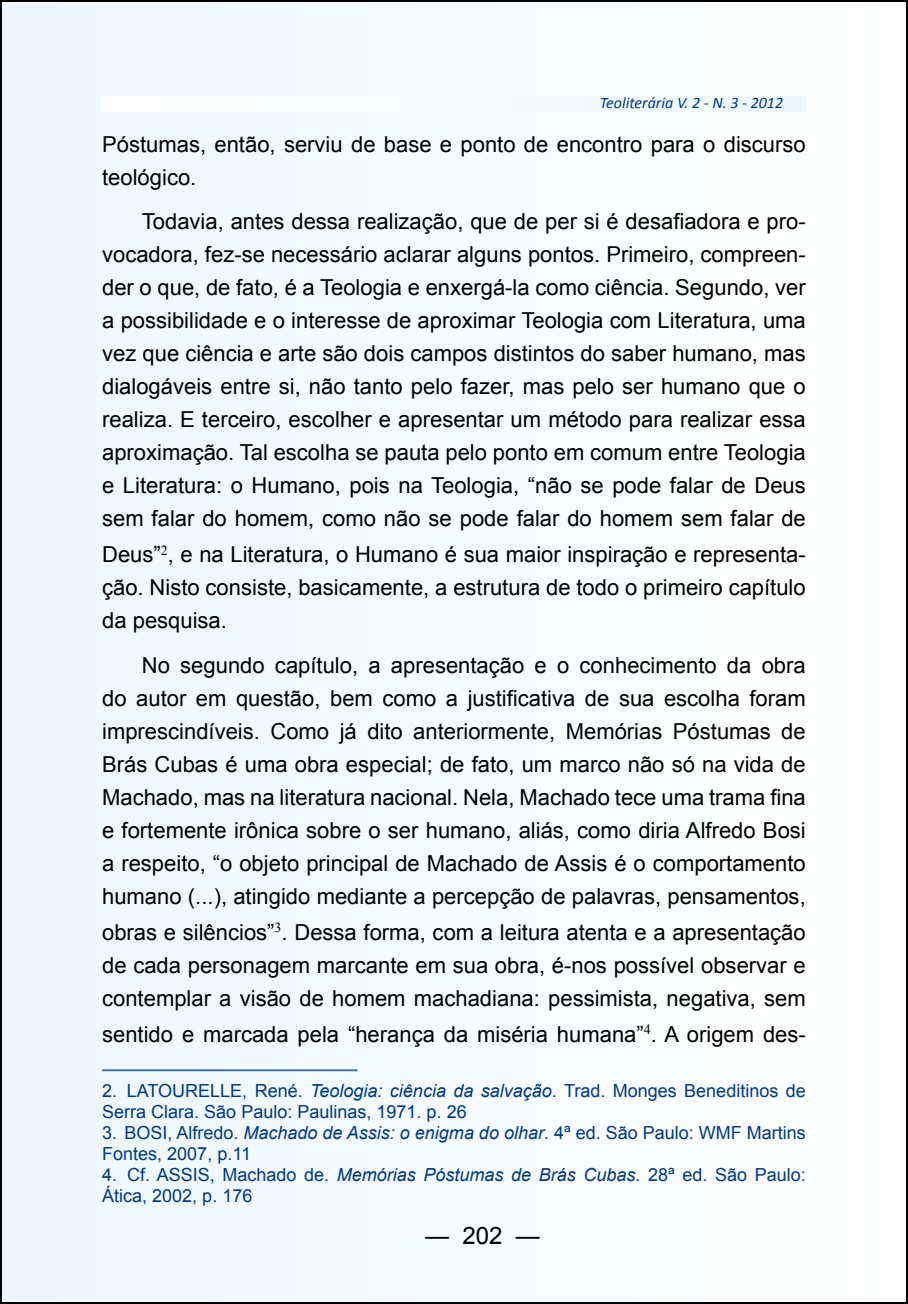
<style>
.page{position:relative;width:908px;height:1304px;background:#fff}
.page>*{position:absolute;margin:0;border:0;box-sizing:border-box;transform-origin:0 0}
.t1{font:24px "Arial";color:#000}
.t2{font:22px/33px "Arial";color:#000;text-align:justify}
.t3{font:18px/21px "Arial";color:#003882}
.t4{font:italic 16px "Calibri";color:#003882}
.s1{font-style:italic}
</style>
<div class="page">
<div style="left:1px;top:1px;width:905px;height:1302px;background:#f5fbfe"></div>
<hr style="left:102px;top:1069px;width:255px;height:2px;background:#4d74a8">
<p class="t4" style="left:599px;top:93px;width:185px">Teoliterária V. 2 - N. 3 - 2012</p>
<p class="t2" style="left:102px;top:128px;width:704px">Póstumas, então, serviu de base e ponto de encontro para o discurso teológico.</p>
<p class="t2" style="left:102px;top:205px;width:705px;text-indent:40px">Todavia, antes dessa realização, que de per si é desafiadora e pro&shy;vocadora, fez-se necessário aclarar alguns pontos. Primeiro, compreen&shy;der o que, de fato, é a Teologia e enxergá-la como ciência. Segundo, ver a possibilidade e o interesse de aproximar Teologia com Literatura, uma vez que ciência e arte são dois campos distintos do saber humano, mas dialogáveis entre si, não tanto pelo fazer, mas pelo ser humano que o realiza. E terceiro, escolher e apresentar um método para realizar essa aproximação. Tal escolha se pauta pelo ponto em comum entre Teologia e Literatura: o Humano, pois na Teologia, “não se pode falar de Deus sem falar do homem, como não se pode falar do homem sem falar de</p>
<p class="t2" style="left:102px;top:538px;width:704px">Deus”<sup>2</sup>, e na Literatura, o Humano é sua maior inspiração e representa&shy;ção. Nisto consiste, basicamente, a estrutura de todo o primeiro capítulo da pesquisa.</p>
<p class="t2" style="left:102px;top:649px;width:704px;text-indent:40px">No segundo capítulo, a apresentação e o conhecimento da obra do autor em questão, bem como a justificativa de sua escolha foram imprescindíveis. Como já dito anteriormente, Memórias Póstumas de Brás Cubas é uma obra especial; de fato, um marco não só na vida de Machado, mas na literatura nacional. Nela, Machado tece uma trama fina e fortemente irônica sobre o ser humano, aliás, como diria Alfredo Bosi a respeito, “o objeto principal de Machado de Assis é o comportamento humano (...), atingido mediante a percepção de palavras, pensamentos,</p>
<p class="t2" style="left:102px;top:916px;width:704px">obras e silêncios”<sup>3</sup>. Dessa forma, com a leitura atenta e a apresentação de cada personagem marcante em sua obra, é-nos possível observar e contemplar a visão de homem machadiana: pessimista, negativa, sem</p>
<p class="t2" style="left:102px;top:1018px;width:704px">sentido e marcada pela “herança da miséria humana”<sup>4</sup>. A origem des-</p>
<p class="t3" style="left:102px;top:1080px;width:704px">2. LATOURELLE, René. <span class="s1">Teologia: ciência da salvação</span>. Trad. Monges Beneditinos de<br>Serra Clara. São Paulo: Paulinas, 1971. p. 26</p>
<p class="t3" style="left:102px;top:1122px;width:704px">3. BOSI, Alfredo. <span class="s1">Machado de Assis: o enigma do olhar</span>. 4ª ed. São Paulo: WMF Martins<br>Fontes, 2007, p.11</p>
<p class="t3" style="left:102px;top:1164px;width:704px">4. Cf. ASSIS, Machado de. <span class="s1">Memórias Póstumas de Brás Cubas</span>. 28ª ed. São Paulo:<br>Ática, 2002, p. 176</p>
<p class="t1" style="left:425px;top:1219px;width:116px">— 202 —</p>
</div>
